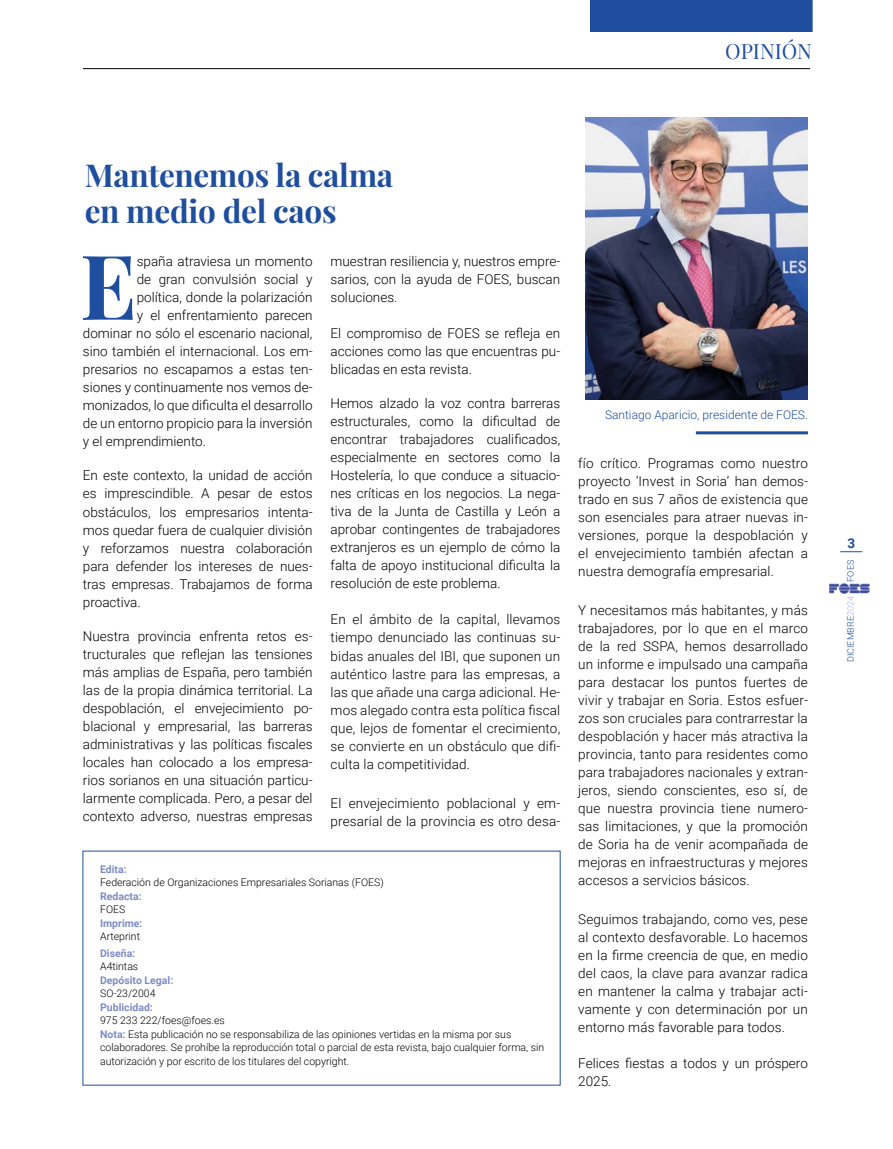
<style>
.page{position:relative;width:893px;height:1149px;background:#fff}
.page>*{position:absolute;margin:0;border:0;box-sizing:border-box;transform-origin:0 0}
.t1{font:700 89.7px "Playfair Display";color:#1e4e9d}
.t2{font:700 31.5px/36px "Playfair Display";letter-spacing:-.01em;color:#1e4e9d}
.t3{font:21px "Playfair Display";letter-spacing:-.005em;color:#1e4e9d}
.t4{font:300 13.5px/18px "Roboto";color:#000;text-align:justify}
.t5{font:700 13.5px "Roboto";color:#1e4e9d}
.t6{font:300 12px "Roboto";color:#1e4e9d}
.t7{font:300 10.5px/13.5px "Roboto";color:#000}
.t8{font:700 10.5px "Roboto";color:#7e8cc5}
.t9{font:300 9px "Roboto";color:#1e4e9d}
.s1{font-weight:700;color:#7e8cc5}
.s2{color:#aab1da}
</style>
<div class="page">
<hr style="left:83px;top:68px;width:727px;height:1px;background:#000">
<div style="left:590px;top:0;width:223px;height:32px;background:#1e4e9d"></div>
<svg style="left:840px;top:551px;width:22px;height:1px"></svg>
<img style="left:830px;top:583px;width:39px;height:10px">
<hr style="left:696px;top:431px;width:112px;height:3px;background:#1e4e9d">
<img style="left:585px;top:117px;width:223px;height:282px">
<h3 class="t3" style="left:725px;top:38px;width:88px">OPINIÓN</h3>
<h2 class="t2" style="left:85px;top:157px;width:310px">Mantenemos la calma en medio del caos</h2>
<h1 class="t1" style="left:80px;top:229px;width:58px">E</h1>
<p class="t4" style="left:137px;top:251px;width:177px">spaña atraviesa un momento</p>
<p class="t4" style="left:137px;top:269px;width:177px">de gran convulsión social y</p>
<p class="t4" style="left:137px;top:287px;width:177px">política, donde la polarización</p>
<p class="t4" style="left:137px;top:305px;width:177px">y el enfrentamiento parecen</p>
<p class="t4" style="left:83px;top:323px;width:231px">dominar no sólo el escenario nacional,</p>
<p class="t4" style="left:83px;top:341px;width:231px">sino también el internacional. Los em-</p>
<p class="t4" style="left:83px;top:359px;width:231px">presarios no escapamos a estas ten-</p>
<p class="t4" style="left:83px;top:377px;width:231px">siones y continuamente nos vemos de-</p>
<p class="t4" style="left:83px;top:395px;width:231px">monizados, lo que dificulta el desarrollo</p>
<p class="t4" style="left:83px;top:413px;width:231px">de un entorno propicio para la inversión</p>
<p class="t4" style="left:83px;top:431px;width:125px">y el emprendimiento.</p>
<p class="t4" style="left:83px;top:466px;width:231px">En este contexto, la unidad de acción es imprescindible. A pesar de estos obstáculos, los empresarios intenta&shy;mos quedar fuera de cualquier división y reforzamos nuestra colaboración para defender los intereses de nues&shy;tras empresas. Trabajamos de forma proactiva.</p>
<p class="t4" style="left:83px;top:626px;width:231px">Nuestra provincia enfrenta retos es&shy;tructurales que reflejan las tensiones más amplias de España, pero también las de la propia dinámica territorial. La despoblación, el envejecimiento po&shy;blacional y empresarial, las barreras administrativas y las políticas fiscales locales han colocado a los empresa&shy;rios sorianos en una situación particu&shy;larmente complicada. Pero, a pesar del contexto adverso, nuestras empresas</p>
<p class="t4" style="left:331px;top:251px;width:231px">muestran resiliencia y, nuestros empre&shy;sarios, con la ayuda de FOES, buscan soluciones.</p>
<p class="t4" style="left:331px;top:323px;width:231px">El compromiso de FOES se refleja en acciones como las que encuentras pu&shy;blicadas en esta revista.</p>
<p class="t4" style="left:331px;top:394px;width:231px">Hemos alzado la voz contra barreras estructurales, como la dificultad de encontrar trabajadores cualificados, especialmente en sectores como la Hostelería, lo que conduce a situacio&shy;nes críticas en los negocios. La nega&shy;tiva de la Junta de Castilla y León a aprobar contingentes de trabajadores extranjeros es un ejemplo de cómo la falta de apoyo institucional dificulta la resolución de este problema.</p>
<p class="t4" style="left:331px;top:610px;width:231px">En el ámbito de la capital, llevamos tiempo denunciado las continuas su&shy;bidas anuales del IBI, que suponen un auténtico lastre para las empresas, a las que añade una carga adicional. He&shy;mos alegado contra esta política fiscal que, lejos de fomentar el crecimiento, se convierte en un obstáculo que difi&shy;culta la competitividad.</p>
<p class="t4" style="left:331px;top:793px;width:231px">El envejecimiento poblacional y em&shy;presarial de la provincia es otro desa-</p>
<p class="t8" style="left:100px;top:861px;width:28px">Edita:</p>
<p class="t7" style="left:100px;top:875px;width:285px">Federación de Organizaciones Empresariales Sorianas (FOES)</p>
<p class="t8" style="left:100px;top:888px;width:43px">Redacta:</p>
<p class="t7" style="left:100px;top:902px;width:27px">FOES</p>
<p class="t8" style="left:100px;top:915px;width:44px">Imprime:</p>
<p class="t7" style="left:100px;top:929px;width:41px">Arteprint</p>
<p class="t8" style="left:100px;top:945px;width:37px">Diseña:</p>
<p class="t7" style="left:100px;top:959px;width:40px">A4tintas</p>
<p class="t8" style="left:100px;top:972px;width:75px">Depósito Legal:</p>
<p class="t7" style="left:100px;top:986px;width:57px">SO-23/2004</p>
<p class="t8" style="left:100px;top:999px;width:54px">Publicidad:</p>
<p class="t7" style="left:100px;top:1013px;width:446px">975 233 222/foes@foes.es<br><span class="s1">Nota:</span> Esta publicación no se responsabiliza de las opiniones vertidas en la misma por sus colaboradores. Se prohíbe la reproducción total o parcial de esta revista, bajo cualquier forma, sin autorización y por escrito de los titulares del copyright.</p>
<p class="t6" style="left:605px;top:406px;width:204px">Santiago Aparicio, presidente de FOES.</p>
<p class="t4" style="left:578px;top:453px;width:231px">fío crítico. Programas como nuestro proyecto ‘Invest in Soria’ han demos&shy;trado en sus 7 años de existencia que son esenciales para atraer nuevas in&shy;versiones, porque la despoblación y el envejecimiento también afectan a nuestra demografía empresarial.</p>
<p class="t4" style="left:578px;top:600px;width:231px">Y necesitamos más habitantes, y más trabajadores, por lo que en el marco de la red SSPA, hemos desarrollado un informe e impulsado una campaña para destacar los puntos fuertes de vivir y trabajar en Soria. Estos esfuer&shy;zos son cruciales para contrarrestar la despoblación y hacer más atractiva la provincia, tanto para residentes como para trabajadores nacionales y extran&shy;jeros, siendo conscientes, eso sí, de que nuestra provincia tiene numero&shy;sas limitaciones, y que la promoción de Soria ha de venir acompañada de mejoras en infraestructuras y mejores accesos a servicios básicos.</p>
<p class="t4" style="left:578px;top:909px;width:231px">Seguimos trabajando, como ves, pese al contexto desfavorable. Lo hacemos en la firme creencia de que, en medio del caos, la clave para avanzar radica en mantener la calma y trabajar acti&shy;vamente y con determinación por un entorno más favorable para todos.</p>
<p class="t4" style="left:578px;top:1053px;width:231px">Felices fiestas a todos y un próspero<br>2025.</p>
<p class="t5" style="left:847px;top:534px;width:9px">3</p>
<p class="t9" style="left:844px;top:581px;width:23px;rotate:-90deg">FOES</p>
<p class="t9" style="left:844px;top:662px;width:67px;rotate:-90deg">DICIEMBRE<span class="s2">2024</span></p>
</div>
